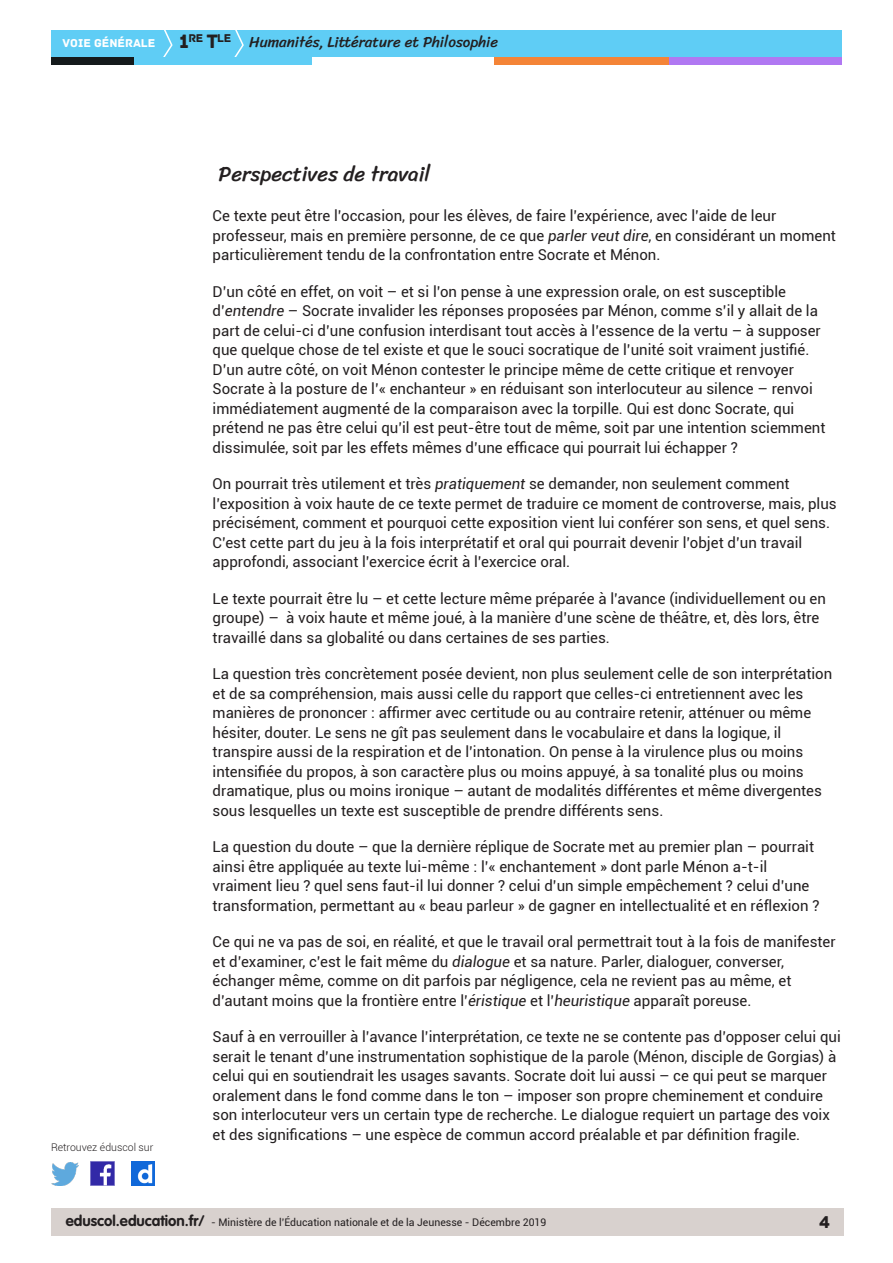
<style>
.page{position:relative;width:893px;height:1263px;background:#fff}
.page>*{position:absolute;margin:0;border:0;box-sizing:border-box;transform-origin:0 0}
._02_titre_1{font:21px "Sriracha";color:#231f20}
.t1{font:20.4px "Archive";color:#231f20}
.t2{font:18px "Archive";color:#231f20}
.Texte_courant{font:15px/19.5px "Roboto";color:#231f20}
.t3{font:15px "Sriracha";color:#231f20}
.t4{font:12px "Archive";color:#fff}
.t5{font:10.5px "Roboto";color:#231f20}
.t6{font:300 10.5px "Roboto";color:#231f20}
.s1{font-style:italic}
.s2{font-family:"VAG Rounded Std";font-weight:700;font-size:15px}
</style>
<div class="page">
<div style="left:51px;top:1209px;width:792px;height:27px;background:#d8d1ce"></div>
<div style="left:51px;top:30px;width:791px;height:27px;background:#5fcdf5"></div>
<svg style="left:163px;top:30px;width:10px;height:27px"></svg>
<svg style="left:234px;top:30px;width:10px;height:27px"></svg>
<div style="left:133px;top:57px;width:179px;height:8px;background:#5fcdf5"></div>
<div style="left:51px;top:57px;width:82px;height:8px;background:#141a1c"></div>
<div style="left:667px;top:57px;width:175px;height:8px;background:#b078f2"></div>
<div style="left:494px;top:57px;width:175px;height:8px;background:#f48437"></div>
<img style="left:91px;top:1162px;width:23px;height:23px">
<img style="left:51px;top:1163px;width:28px;height:22px">
<img style="left:132px;top:1162px;width:22px;height:23px">
<h2 class="t1" style="left:179px;top:30px;width:53px">1<sup>re</sup> T<sup>LE</sup></h2>
<p class="t4" style="left:63px;top:36px;width:94px">VOIE GÉNÉRALE</p>
<p class="t3" style="left:249px;top:33px;width:251px">Humanités, Littérature et Philosophie</p>
<p class="t6" style="left:51px;top:1140px;width:104px">Retrouvez éduscol sur</p>
<p class="_02_titre_1" style="left:219px;top:161px;width:213px">Perspectives de travail</p>
<p class="Texte_courant" style="left:213px;top:206px;width:625px">Ce texte peut être l’occasion, pour les élèves, de faire l’expérience, avec l’aide de leur professeur, mais en première personne, de ce que <span class="s1">parler veut dire</span>, en considérant un moment particulièrement tendu de la confrontation entre Socrate et Ménon.</p>
<p class="Texte_courant" style="left:213px;top:281px;width:614px">D’un côté en effet, on voit – et si l’on pense à une expression orale, on est susceptible d’<span class="s1">entendre</span> – Socrate invalider les réponses proposées par Ménon, comme s’il y allait de la part de celui-ci d’une confusion interdisant tout accès à l’essence de la vertu – à supposer que quelque chose de tel existe et que le souci socratique de l’unité soit vraiment justifié.<br>D’un autre côté, on voit Ménon contester le principe même de cette critique et renvoyer Socrate à la posture de l’« enchanteur » en réduisant son interlocuteur au silence – renvoi immédiatement augmenté de la comparaison avec la torpille. Qui est donc Socrate, qui prétend ne pas être celui qu’il est peut-être tout de même, soit par une intention sciemment dissimulée, soit par les effets mêmes d’une efficace qui pourrait lui échapper ?</p>
<p class="Texte_courant" style="left:213px;top:474px;width:626px">On pourrait très utilement et très <span class="s1">pratiquement</span> se demander, non seulement comment l’exposition à voix haute de ce texte permet de traduire ce moment de controverse, mais, plus précisément, comment et pourquoi cette exposition vient lui conférer son sens, et quel sens.<br>C’est cette part du jeu à la fois interprétatif et oral qui pourrait devenir l’objet d’un travail approfondi, associant l’exercice écrit à l’exercice oral.</p>
<p class="Texte_courant" style="left:213px;top:588px;width:615px">Le texte pourrait être lu – et cette lecture même préparée à l’avance (individuellement ou en groupe) – à voix haute et même joué, à la manière d’une scène de théâtre, et, dès lors, être travaillé dans sa globalité ou dans certaines de ses parties.</p>
<p class="Texte_courant" style="left:213px;top:664px;width:621px">La question très concrètement posée devient, non plus seulement celle de son interprétation et de sa compréhension, mais aussi celle du rapport que celles-ci entretiennent avec les manières de prononcer : affirmer avec certitude ou au contraire retenir, atténuer ou même hésiter, douter. Le sens ne gît pas seulement dans le vocabulaire et dans la logique, il transpire aussi de la respiration et de l’intonation. On pense à la virulence plus ou moins intensifiée du propos, à son caractère plus ou moins appuyé, à sa tonalité plus ou moins dramatique, plus ou moins ironique – autant de modalités différentes et même divergentes sous lesquelles un texte est susceptible de prendre différents sens.</p>
<p class="Texte_courant" style="left:213px;top:837px;width:608px">La question du doute – que la dernière réplique de Socrate met au premier plan – pourrait ainsi être appliquée au texte lui-même : l’« enchantement » dont parle Ménon a-t-il vraiment lieu ? quel sens faut-il lui donner ? celui d’un simple empêchement ? celui d’une transformation, permettant au « beau parleur » de gagner en intellectualité et en réflexion ?</p>
<p class="Texte_courant" style="left:213px;top:932px;width:625px">Ce qui ne va pas de soi, en réalité, et que le travail oral permettrait tout à la fois de manifester et d’examiner, c’est le fait même du <span class="s1">dialogue</span> et sa nature. Parler, dialoguer, converser, échanger même, comme on dit parfois par négligence, cela ne revient pas au même, et d’autant moins que la frontière entre l’<span class="s1">éristique</span> et l’<span class="s1">heuristique</span> apparaît poreuse.</p>
<p class="Texte_courant" style="left:213px;top:1027px;width:630px">Sauf à en verrouiller à l’avance l’interprétation, ce texte ne se contente pas d’opposer celui qui serait le tenant d’une instrumentation sophistique de la parole (Ménon, disciple de Gorgias) à celui qui en soutiendrait les usages savants. Socrate doit lui aussi – ce qui peut se marquer oralement dans le fond comme dans le ton – imposer son propre cheminement et conduire son interlocuteur vers un certain type de recherche. Le dialogue requiert un partage des voix et des significations – une espèce de commun accord préalable et par définition fragile.</p>
<p class="t5" style="left:66px;top:1215px;width:482px"><span class="s2">eduscol.education.fr/</span> - Ministère de l’Éducation nationale et de la Jeunesse - Décembre 2019</p>
<p class="t2" style="left:819px;top:1211px;width:13px">4</p>
</div>
